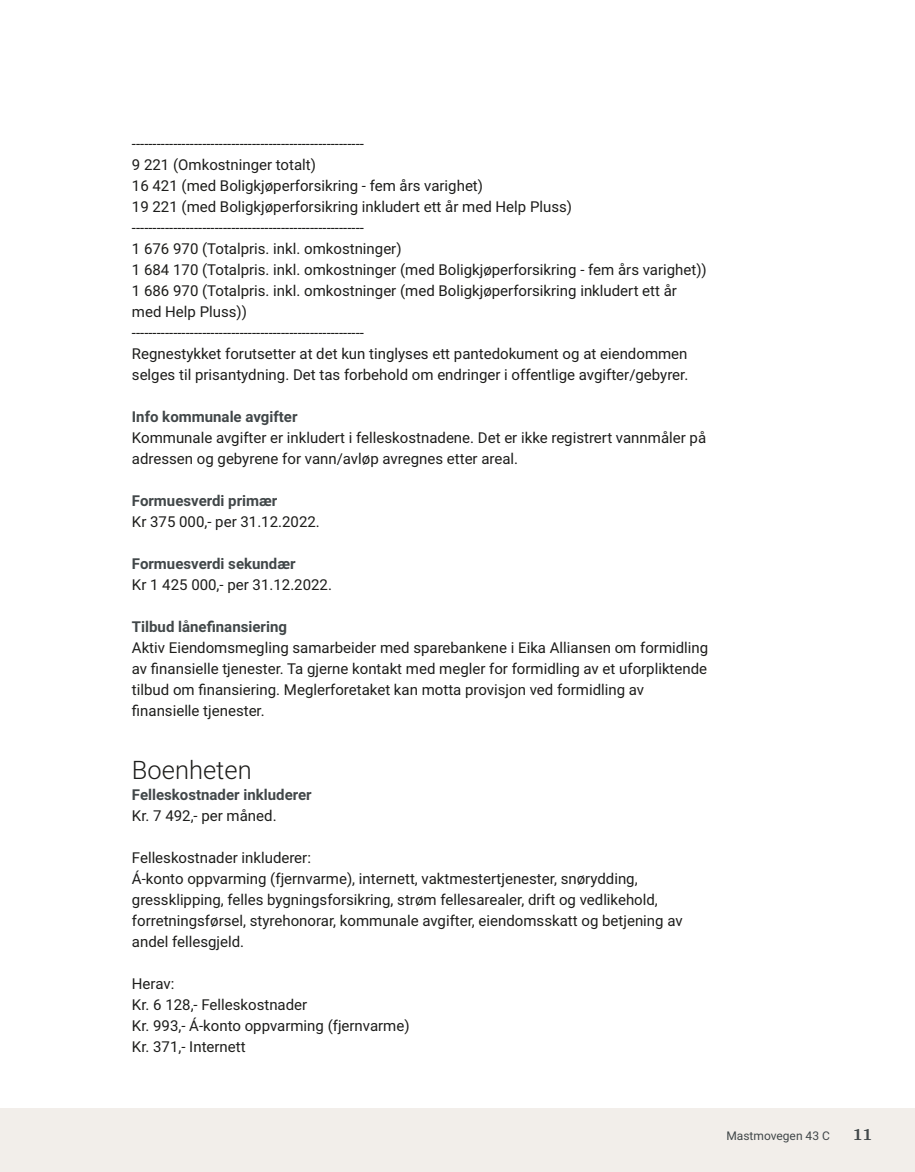
<style>
.page{position:relative;width:915px;height:1172px;background:#fff}
.page>*{position:absolute;margin:0;border:0;box-sizing:border-box;transform-origin:0 0}
.t1{font:300 25.5px "Roboto Vitec";color:#1d1d1b}
.t2{font:700 18px "Arya";color:#414749}
.t3{font:15px/21px "Roboto Vitec";color:#1d1d1b}
.t4{font:700 15px "Roboto Vitec";color:#414749}
.t5{font:12px "Roboto Vitec";color:#414749}
</style>
<div class="page">
<div style="left:0;top:1108px;width:914px;height:64px;background:#f2eeea"></div>
<p class="t3" style="left:132px;top:132px;width:576px">‑‑‑‑‑‑‑‑‑‑‑‑‑‑‑‑‑‑‑‑‑‑‑‑‑‑‑‑‑‑‑‑‑‑‑‑‑‑‑‑‑‑‑‑‑‑‑‑‑‑‑‑‑‑‑‑<br>9 221 (Omkostninger totalt)<br>16 421 (med Boligkjøperforsikring ‑ fem års varighet)<br>19 221 (med Boligkjøperforsikring inkludert ett år med Help Pluss) ‑‑‑‑‑‑‑‑‑‑‑‑‑‑‑‑‑‑‑‑‑‑‑‑‑‑‑‑‑‑‑‑‑‑‑‑‑‑‑‑‑‑‑‑‑‑‑‑‑‑‑‑‑‑‑‑<br>1 676 970 (Totalpris. inkl. omkostninger)<br>1 684 170 (Totalpris. inkl. omkostninger (med Boligkjøperforsikring ‑ fem års varighet))<br>1 686 970 (Totalpris. inkl. omkostninger (med Boligkjøperforsikring inkludert ett år med Help Pluss))<br>‑‑‑‑‑‑‑‑‑‑‑‑‑‑‑‑‑‑‑‑‑‑‑‑‑‑‑‑‑‑‑‑‑‑‑‑‑‑‑‑‑‑‑‑‑‑‑‑‑‑‑‑‑‑‑‑<br>Regnestykket forutsetter at det kun tinglyses ett pantedokument og at eiendommen selges til prisantydning. Det tas forbehold om endringer i offentlige avgifter/gebyrer.</p>
<p class="t4" style="left:132px;top:406px;width:167px">Info kommunale avgifter</p>
<p class="t3" style="left:132px;top:426px;width:575px">Kommunale avgifter er inkludert i felleskostnadene. Det er ikke registrert vannmåler på adressen og gebyrene for vann/avløp avregnes etter areal.</p>
<p class="t4" style="left:132px;top:490px;width:147px">Formuesverdi primær</p>
<p class="t3" style="left:132px;top:510px;width:189px">Kr 375 000,‑ per 31.12.2022.</p>
<p class="t4" style="left:132px;top:553px;width:165px">Formuesverdi sekundær</p>
<p class="t3" style="left:132px;top:573px;width:201px">Kr 1 425 000,‑ per 31.12.2022.</p>
<p class="t4" style="left:132px;top:616px;width:156px">Tilbud lånefinansiering</p>
<p class="t3" style="left:132px;top:636px;width:577px">Aktiv Eiendomsmegling samarbeider med sparebankene i Eika Alliansen om formidling av finansielle tjenester. Ta gjerne kontakt med megler for formidling av et uforpliktende tilbud om finansiering. Meglerforetaket kan motta provisjon ved formidling av finansielle tjenester.</p>
<h1 class="t1" style="left:132px;top:752px;width:121px">Boenheten</h1>
<p class="t4" style="left:132px;top:784px;width:181px">Felleskostnader inkluderer</p>
<p class="t3" style="left:132px;top:804px;width:146px">Kr. 7 492,‑ per måned.</p>
<p class="t3" style="left:132px;top:846px;width:552px">Felleskostnader inkluderer:<br>Á‑konto oppvarming (fjernvarme), internett, vaktmestertjenester, snørydding, gressklipping, felles bygningsforsikring, strøm fellesarealer, drift og vedlikehold, forretningsførsel, styrehonorar, kommunale avgifter, eiendomsskatt og betjening av andel fellesgjeld.</p>
<p class="t3" style="left:132px;top:972px;width:279px">Herav:<br>Kr. 6 128,‑ Felleskostnader<br>Kr. 993,‑ Á‑konto oppvarming (fjernvarme)<br>Kr. 371,‑ Internett</p>
<p class="t5" style="left:726px;top:1127px;width:105px">Mastmovegen 43 C</p>
<p class="t2" style="left:852px;top:1123px;width:21px">11</p>
</div>
